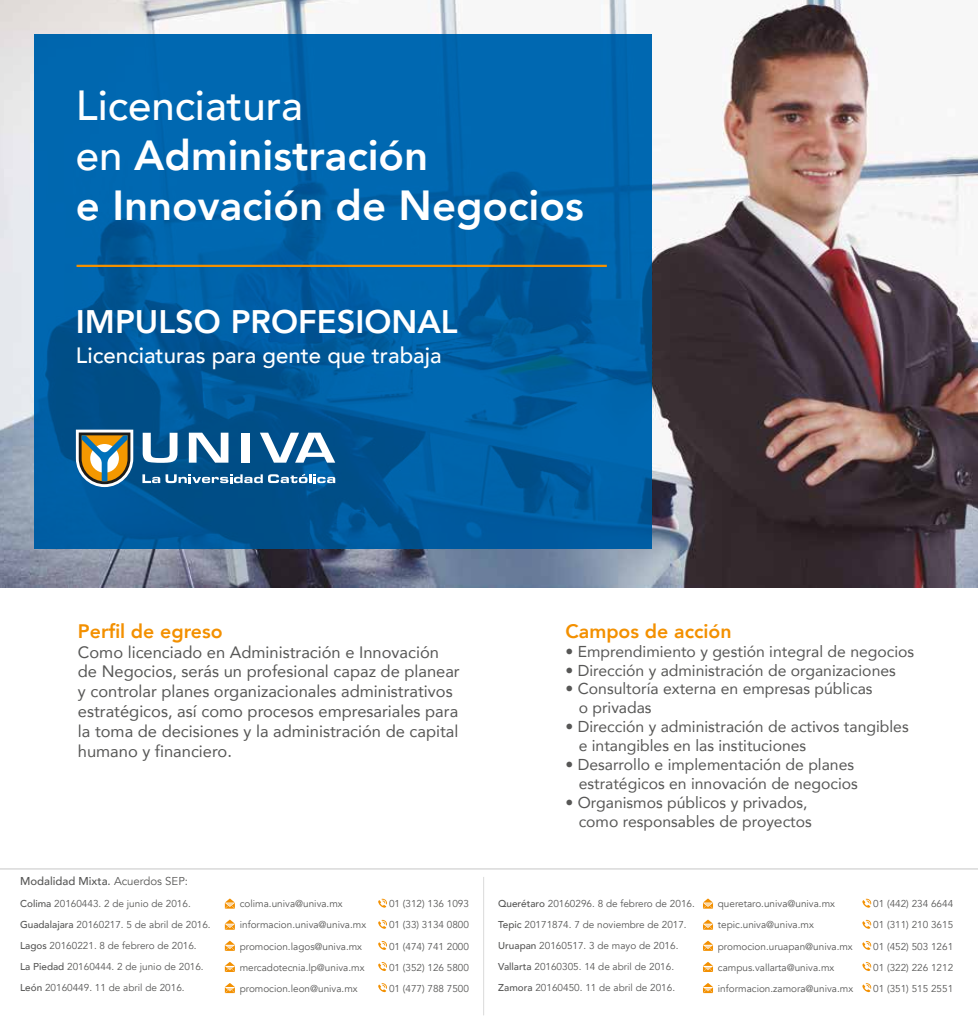
<style>
.page{position:relative;width:978px;height:1021px;background:#fff}
.page>*{position:absolute;margin:0;border:0;box-sizing:border-box;transform-origin:0 0}
.t1{font:800 42px/50.4px "Avenir";color:#fff}
.t2{font:800 32.55px "Avenir";color:#fff}
.t3{font:500 22.2px "Avenir";color:#fff}
.t4{font:800 19.5px "Avenir";color:#f39000}
.t5{font:16.5px/19.8px "Avenir";color:#575756}
.t6{font:15.75px/18.9px "Avenir";color:#575756}
.t7{font:500 11.4px "Avenir";color:#575756}
.t8{font:9.9px "Avenir";color:#575756}
.s1{font-weight:500}
.s2{font-weight:400}
</style>
<div class="page">
<img style="left:0;top:0;width:978px;height:587px">
<svg style="left:34px;top:34px;width:618px;height:514px;background:#0060a5"></svg>
<hr style="left:77px;top:265px;width:530px;height:2px;background:#f39000">
<svg style="left:143px;top:433px;width:35px;height:30px"></svg>
<svg style="left:260px;top:432px;width:75px;height:30px"></svg>
<svg style="left:189px;top:432px;width:39px;height:30px"></svg>
<div style="left:241px;top:432px;width:8px;height:30px;background:#fff"></div>
<svg style="left:166px;top:473px;width:169px;height:10px"></svg>
<svg style="left:142px;top:474px;width:18px;height:9px"></svg>
<svg style="left:76px;top:429px;width:57px;height:58px"></svg>
<hr style="left:0;top:868px;width:978px;height:1px;background:#c6c6c6">
<svg style="left:862px;top:898px;width:9px;height:10px"></svg>
<svg style="left:703px;top:898px;width:10px;height:10px"></svg>
<svg style="left:862px;top:919px;width:9px;height:10px"></svg>
<svg style="left:703px;top:919px;width:10px;height:10px"></svg>
<svg style="left:862px;top:941px;width:9px;height:9px"></svg>
<svg style="left:703px;top:940px;width:10px;height:10px"></svg>
<svg style="left:862px;top:962px;width:9px;height:9px"></svg>
<svg style="left:703px;top:962px;width:10px;height:9px"></svg>
<svg style="left:862px;top:983px;width:9px;height:9px"></svg>
<svg style="left:703px;top:983px;width:10px;height:10px"></svg>
<svg style="left:378px;top:941px;width:9px;height:9px"></svg>
<svg style="left:225px;top:940px;width:10px;height:10px"></svg>
<svg style="left:378px;top:962px;width:9px;height:9px"></svg>
<svg style="left:225px;top:962px;width:10px;height:9px"></svg>
<svg style="left:378px;top:983px;width:9px;height:9px"></svg>
<svg style="left:225px;top:983px;width:10px;height:10px"></svg>
<svg style="left:378px;top:919px;width:9px;height:10px"></svg>
<svg style="left:225px;top:919px;width:10px;height:10px"></svg>
<svg style="left:378px;top:898px;width:9px;height:10px"></svg>
<svg style="left:225px;top:898px;width:10px;height:10px"></svg>
<hr style="left:483px;top:876px;width:1px;height:139px;background:#dadada">
<h1 class="t1" style="left:76px;top:80px;width:509px"><span class="s1">Licenciatura<br>en</span> Administración<br>e Innovación de Negocios</h1>
<h2 class="t2" style="left:76px;top:296px;width:383px">IMPULSO PROFESIONAL</h2>
<h3 class="t3" style="left:76px;top:336px;width:367px">Licenciaturas para gente que trabaja</h3>
<h3 class="t4" style="left:78px;top:615px;width:146px">Perfil de egreso</h3>
<p class="t5" style="left:78px;top:641px;width:383px">Como licenciado en Administración e Innovación de Negocios, serás un profesional capaz de planear y controlar planes organizacionales administrativos estratégicos, así como procesos empresariales para la toma de decisiones y la administración de capital humano y financiero.</p>
<p class="t7" style="left:20px;top:871px;width:170px">Modalidad Mixta. <span class="s2">Acuerdos SEP:</span></p>
<p class="t8" style="left:20px;top:897px;width:172px"><span class="s1">Colima</span> 20160443. 2 de junio de 2016.</p>
<p class="t8" style="left:240px;top:898px;width:104px">colima.univa@univa.mx</p>
<p class="t8" style="left:389px;top:898px;width:82px">01 (312) 136 1093</p>
<p class="t8" style="left:20px;top:918px;width:192px"><span class="s1">Guadalajara</span> 20160217. 5 de abril de 2016.</p>
<p class="t8" style="left:240px;top:919px;width:128px">informacion.univa@univa.mx</p>
<p class="t8" style="left:389px;top:919px;width:82px">01 (33) 3134 0800</p>
<p class="t8" style="left:20px;top:939px;width:178px"><span class="s1">Lagos</span> 20160221. 8 de febrero de 2016.</p>
<p class="t8" style="left:240px;top:940px;width:124px">promocion.lagos@univa.mx</p>
<p class="t8" style="left:389px;top:940px;width:82px">01 (474) 741 2000</p>
<p class="t8" style="left:20px;top:960px;width:185px"><span class="s1">La Piedad</span> 20160444. 2 de junio de 2016.</p>
<p class="t8" style="left:240px;top:961px;width:126px">mercadotecnia.lp@univa.mx</p>
<p class="t8" style="left:389px;top:961px;width:82px">01 (352) 126 5800</p>
<p class="t8" style="left:20px;top:981px;width:166px"><span class="s1">León</span> 20160449. 11 de abril de 2016.</p>
<p class="t8" style="left:240px;top:982px;width:119px">promocion.leon@univa.mx</p>
<p class="t8" style="left:389px;top:982px;width:82px">01 (477) 788 7500</p>
<h3 class="t4" style="left:566px;top:615px;width:168px">Campos de acción</h3>
<h3 class="t6" style="left:566px;top:641px;width:350px">• Emprendimiento y gestión integral de negocios</h3>
<h3 class="t6" style="left:566px;top:660px;width:332px">• Dirección y administración de organizaciones</h3>
<h3 class="t6" style="left:579px;top:679px;width:295px;text-indent:-13px">• Consultoría externa en empresas públicas o privadas</h3>
<h3 class="t6" style="left:579px;top:717px;width:332px;text-indent:-13px">• Dirección y administración de activos tangibles e intangibles en las instituciones</h3>
<h3 class="t6" style="left:566px;top:754px;width:294px;text-align:right">• Desarrollo e implementación de planes estratégicos en innovación de negocios</h3>
<h3 class="t6" style="left:566px;top:792px;width:248px;text-align:right">• Organismos públicos y privados, como responsables de proyectos</h3>
<p class="t8" style="left:498px;top:897px;width:198px"><span class="s1">Querétaro</span> 20160296. 8 de febrero de 2016.</p>
<p class="t8" style="left:718px;top:898px;width:119px">queretaro.univa@univa.mx</p>
<p class="t8" style="left:873px;top:898px;width:82px">01 (442) 234 6644</p>
<p class="t8" style="left:498px;top:918px;width:190px"><span class="s1">Tepic</span> 20171874. 7 de noviembre de 2017.</p>
<p class="t8" style="left:718px;top:919px;width:97px">tepic.univa@univa.mx</p>
<p class="t8" style="left:873px;top:919px;width:82px">01 (311) 210 3615</p>
<p class="t8" style="left:498px;top:939px;width:182px"><span class="s1">Uruapan</span> 20160517. 3 de mayo de 2016.</p>
<p class="t8" style="left:718px;top:940px;width:136px">promocion.uruapan@univa.mx</p>
<p class="t8" style="left:873px;top:940px;width:82px">01 (452) 503 1261</p>
<p class="t8" style="left:498px;top:960px;width:177px"><span class="s1">Vallarta</span> 20160305. 14 de abril de 2016.</p>
<p class="t8" style="left:718px;top:961px;width:118px">campus.vallarta@univa.mx</p>
<p class="t8" style="left:873px;top:961px;width:82px">01 (322) 226 1212</p>
<p class="t8" style="left:498px;top:981px;width:178px"><span class="s1">Zamora</span> 20160450. 11 de abril de 2016.</p>
<p class="t8" style="left:718px;top:982px;width:137px">informacion.zamora@univa.mx</p>
<p class="t8" style="left:873px;top:982px;width:82px">01 (351) 515 2551</p>
</div>
